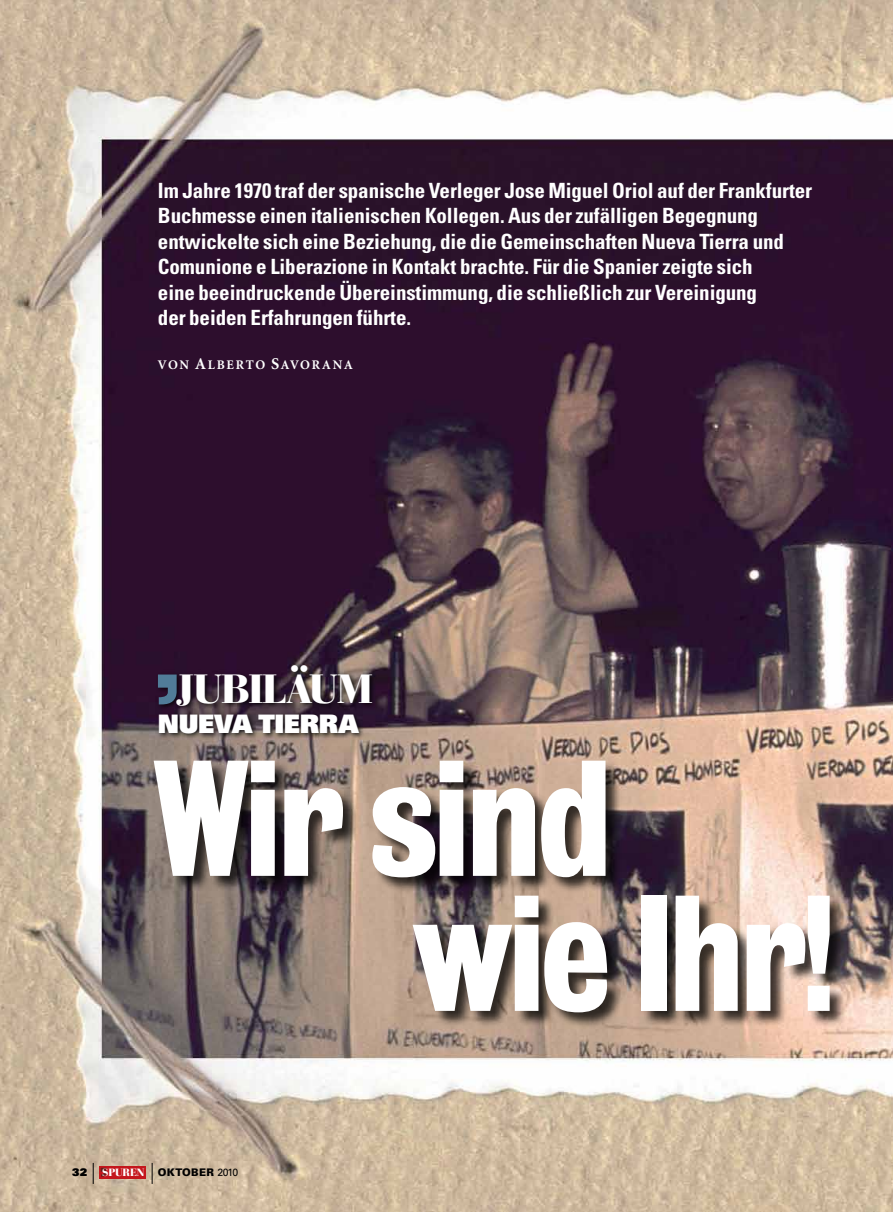
<style>
.page{position:relative;width:893px;height:1212px;background:#fff}
.page>*{position:absolute;margin:0;border:0;box-sizing:border-box;transform-origin:0 0}
.t1{font:150px/135px "Bureau Grot Three Seven";letter-spacing:-.03em;color:#fff}
.t2{font:40.5px "Bauer Bodoni Black SC800";letter-spacing:-.035em;color:#fff}
.t3{font:25.5px "Univers Extra Black SC800";letter-spacing:-.015em;color:#fff}
.t4{font:700 condensed 21px/25.5px "Univers";letter-spacing:-.005em;color:#fff}
.t5{font:13.2px "Minion Bold SC800";letter-spacing:.115em;color:#fff}
.t6{font:900 10.5px "Univers";letter-spacing:.025em;color:#000}
.t7{font:900 10.5px "Bauer Bodoni";letter-spacing:-.02em;color:#fff}
.t8{font:900 10.5px "Univers";color:#000}
.s1{font-size:16.5px}
.s2{font-weight:400}
</style>
<div class="page">
<img style="left:0;top:0;width:893px;height:1212px">
<svg style="left:93px;top:1163px;width:1px;height:21px"></svg>
<div style="left:99px;top:1166px;width:47px;height:12px;background:#c4161c"></div>
<svg style="left:101px;top:1168px;width:5px;height:8px"></svg>
<svg style="left:152px;top:1163px;width:1px;height:21px"></svg>
<div style="left:155px;top:761px;width:691px;height:268px;background:#000;opacity:.75"></div>
<div style="left:155px;top:663px;width:224px;height:77px;background:#000;opacity:.75"></div>
<svg style="left:158px;top:674px;width:19px;height:30px"></svg>
<p class="t4" style="left:158px;top:177px;width:656px">Im Jahre 1970 traf der spanische Verleger Jose Miguel Oriol auf der Frankfurter Buchmesse einen italienischen Kollegen. Aus der zufälligen Begegnung entwickelte sich eine Beziehung, die die Gemeinschaften Nueva Tierra und Comunione e Liberazione in Kontakt brachte. Für die Spanier zeigte sich<br>eine beeindruckende Übereinstimmung, die schließlich zur Vereinigung<br>der beiden Erfahrungen führte.</p>
<p class="t5" style="left:158px;top:358px;width:196px">VON <span class="s1">A</span>LBERTO <span class="s1">S</span>AVORANA</p>
<h2 class="t2" style="left:177px;top:664px;width:198px">JUBILÄUM</h2>
<p class="t3" style="left:158px;top:707px;width:202px">NUEVA TIERRA</p>
<h1 class="t1" style="left:413px;top:752px;width:423px;text-indent:-259px">Wir sind wie Ihr!</h1>
<p class="t8" style="left:72px;top:1165px;width:16px">32</p>
<p class="t7" style="left:102px;top:1166px;width:44px">SPUREN</p>
<p class="t6" style="left:158px;top:1166px;width:82px">OKTOBER <span class="s2">2010</span></p>
</div>
